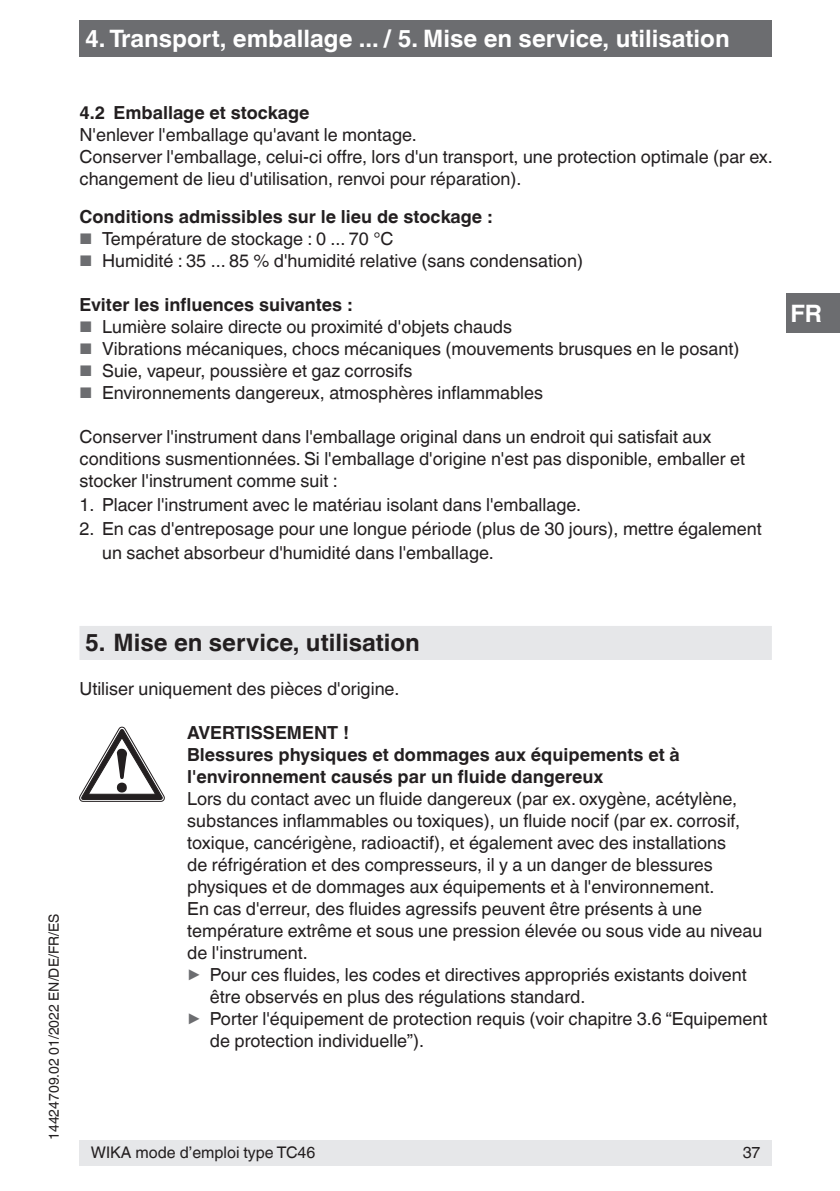
<style>
.page{position:relative;width:840px;height:1191px;background:#fff}
.page>*{position:absolute;margin:0;border:0;box-sizing:border-box;transform-origin:0 0}
.t1{font:700 24px "Helvetica World";color:#fff}
.t2{font:700 24px "Helvetica World";color:#231f20}
.t3{font:18px/22px "Helvetica World";color:#231f20}
.t4{font:700 18px/21.6px "Helvetica World";color:#231f20}
.t5{font:16px "Helvetica World";color:#231f20}
.t6{font:14px "Helvetica World";color:#231f20}
.s1{font-size:15.4px;color:#6c6d70}
.s2{font-size:17.8px;color:#6c6d70}
</style>
<div class="page">
<div style="left:79px;top:1140px;width:692px;height:25px;background:#e6e7e9"></div>
<div style="left:785px;top:293px;width:54px;height:40px;background:#6c6d70"></div>
<div style="left:79px;top:20px;width:692px;height:37px;background:#6c6d70"></div>
<div style="left:79px;top:626px;width:692px;height:34px;background:#e6e7e9"></div>
<svg style="left:79px;top:727px;width:85px;height:74px"></svg>
<h1 class="t1" style="left:85px;top:25px;width:645px">4. Transport, emballage ... / 5. Mise en service, utilisation</h1>
<p class="t4" style="left:79px;top:102px;width:231px">4.2 Emballage et stockage</p>
<p class="t3" style="left:79px;top:124px;width:694px">N'enlever l'emballage qu'avant le montage.<br>Conserver l'emballage, celui-ci offre, lors d'un transport, une protection optimale (par ex. changement de lieu d'utilisation, renvoi pour réparation).</p>
<p class="t4" style="left:79px;top:206px;width:414px">Conditions admissibles sur le lieu de stockage :</p>
<p class="t3" style="left:79px;top:228px;width:315px"><span class="s1">■</span> Température de stockage : 0 ... 70 °C</p>
<p class="t3" style="left:79px;top:250px;width:504px"><span class="s1">■</span> Humidité : 35 ... 85 % d'humidité relative (sans condensation)</p>
<p class="t4" style="left:79px;top:294px;width:274px">Eviter les influences suivantes :</p>
<p class="t3" style="left:79px;top:316px;width:434px"><span class="s1">■</span> Lumière solaire directe ou proximité d'objets chauds</p>
<p class="t3" style="left:79px;top:338px;width:661px"><span class="s1">■</span> Vibrations mécaniques, chocs mécaniques (mouvements brusques en le posant)</p>
<p class="t3" style="left:79px;top:360px;width:334px"><span class="s1">■</span> Suie, vapeur, poussière et gaz corrosifs</p>
<p class="t3" style="left:79px;top:382px;width:465px"><span class="s1">■</span> Environnements dangereux, atmosphères inflammables</p>
<p class="t3" style="left:79px;top:426px;width:666px">Conserver l'instrument dans l'emballage original dans un endroit qui satisfait aux conditions susmentionnées. Si l'emballage d'origine n'est pas disponible, emballer et stocker l'instrument comme suit :</p>
<p class="t3" style="left:79px;top:494px;width:503px">1. Placer l'instrument avec le matériau isolant dans l'emballage.</p>
<p class="t3" style="left:102px;top:517px;width:660px;line-height:24px;text-indent:-23px">2. En cas d'entreposage pour une longue période (plus de 30 jours), mettre également un sachet absorbeur d'humidité dans l'emballage.</p>
<h1 class="t1" style="left:789px;top:300px;width:33px">FR</h1>
<p class="t6" style="left:46px;top:1140px;width:228px;rotate:-90deg">14424709.02 01/2022 EN/DE/FR/ES</p>
<h1 class="t2" style="left:85px;top:629px;width:336px">5. Mise en service, utilisation</h1>
<p class="t3" style="left:79px;top:678px;width:321px">Utiliser uniquement des pièces d'origine.</p>
<p class="t4" style="left:187px;top:722px;width:494px">AVERTISSEMENT !<br>Blessures physiques et dommages aux équipements et à l'environnement causés par un fluide dangereux</p>
<p class="t3" style="left:187px;top:787px;width:551px">Lors du contact avec un fluide dangereux (par ex. oxygène, acétylène,</p>
<p class="t3" style="left:187px;top:809px;width:554px">substances inflammables ou toxiques), un fluide nocif (par ex. corrosif,</p>
<p class="t3" style="left:187px;top:831px;width:540px">toxique, cancérigène, radioactif), et également avec des installations</p>
<p class="t3" style="left:187px;top:853px;width:526px">de réfrigération et des compresseurs, il y a un danger de blessures</p>
<p class="t3" style="left:187px;top:875px;width:528px">physiques et de dommages aux équipements et à l'environnement.</p>
<p class="t3" style="left:187px;top:897px;width:516px">En cas d'erreur, des fluides agressifs peuvent être présents à une</p>
<p class="t3" style="left:187px;top:919px;width:576px">température extrême et sous une pression élevée ou sous vide au niveau</p>
<p class="t3" style="left:187px;top:941px;width:122px">de l'instrument.</p>
<p class="t3" style="left:187px;top:963px;width:560px"><span class="s2">▶</span> Pour ces fluides, les codes et directives appropriés existants doivent</p>
<p class="t3" style="left:210px;top:985px;width:376px">être observés en plus des régulations standard.</p>
<p class="t3" style="left:187px;top:1007px;width:581px"><span class="s2">▶</span> Porter l'équipement de protection requis (voir chapitre 3.6 “Equipement</p>
<p class="t3" style="left:210px;top:1029px;width:216px">de protection individuelle”).</p>
<p class="t5" style="left:91px;top:1143px;width:226px">WIKA mode d’emploi type TC46</p>
<p class="t5" style="left:742px;top:1143px;width:19px">37</p>
</div>
